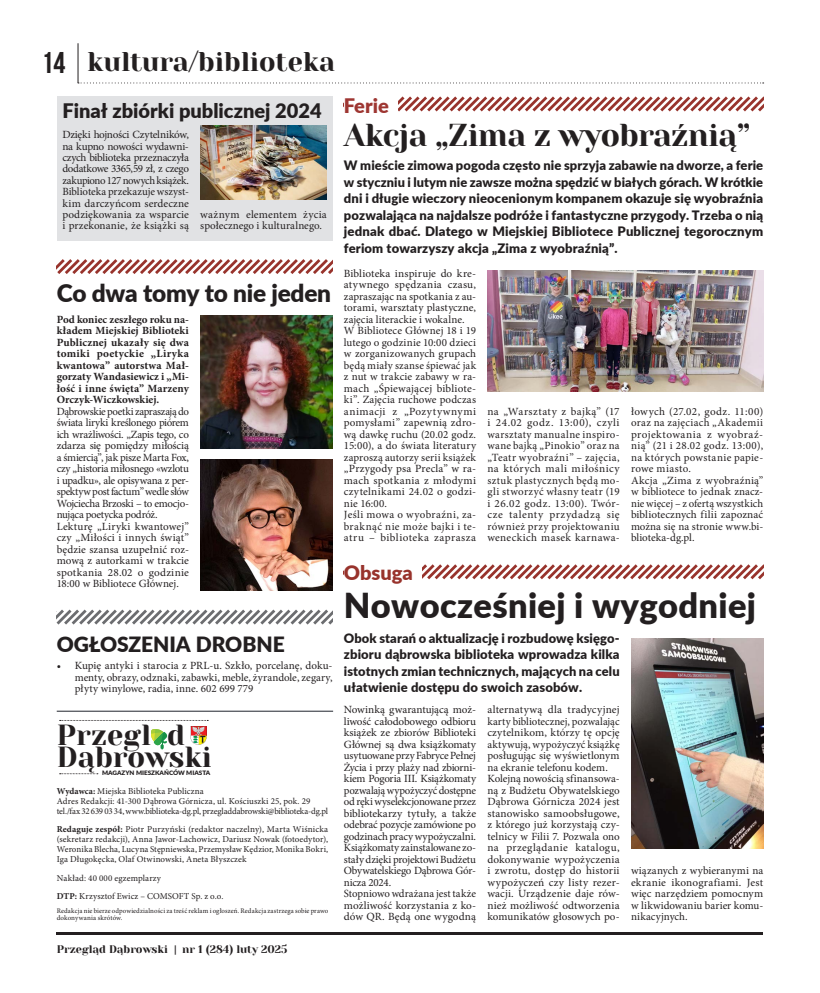
<style>
.page{position:relative;width:820px;height:993px;background:#fff}
.page>*{position:absolute;margin:0;border:0;box-sizing:border-box;transform-origin:0 0}
.t1{font:900 34.4px "Lato";letter-spacing:.01em;color:#231f20}
.t2{font:31.5px "Yeseva One";letter-spacing:-.02em;color:#231f20}
.t3{font:700 30px "Bebas Neue";color:#231f20}
.t4{font:29px/22px "Yeseva One";color:#231f20}
.t5{font:27px "Yeseva One";color:#231f20}
.t6{font:900 24.4px "Lato";letter-spacing:-.01em;color:#231f20}
.t7{font:900 21px "Lato";color:#231f20}
.t8{font:900 20px "Lato";color:#231f20}
.t9{font:900 20px "Lato";color:#98332c}
.t10{font:900 20px "Lato";color:#9e3632}
.t11{font:900 13px/16.5px "Lato";letter-spacing:.01em;color:#231f20;text-align:justify}
.t12{font:11px/11.5px "Minion Pro";letter-spacing:.005em;color:#231f20}
.t13{font:11px/11.5px "Minion Pro";letter-spacing:-.015em;color:#231f20}
.t14{font:700 11px/11.5px "Minion Pro";color:#231f20;text-align:justify}
.t15{font:11px "Yeseva One";color:#231f20}
.t16{font:9px/10px "Minion Pro";letter-spacing:.005em;color:#231f20}
.t17{font:7px/7px "Minion Pro";letter-spacing:.015em;color:#231f20}
.t18{font:900 6px "Lato";color:#231f20;scale:1.05 1}
.s1{font-weight:700}
.s2{font-family:"Lato";font-weight:700;font-size:10px}
</style>
<div class="page">
<svg style="left:78px;top:82px;width:685px;height:1px"></svg>
<hr style="left:77px;top:43px;width:1px;height:40px;background:#231f20">
<hr style="left:57px;top:932px;width:706px;height:3px;background:#231f20">
<hr style="left:57px;top:710px;width:276px;height:1px;background:#20242c">
<svg style="left:60px;top:773px;width:38px;height:1px"></svg>
<svg style="left:60px;top:720px;width:148px;height:29px"></svg>
<svg style="left:57px;top:609px;width:275px;height:15px"></svg>
<img style="left:487px;top:270px;width:276px;height:121px">
<svg style="left:57px;top:259px;width:275px;height:15px"></svg>
<svg style="left:398px;top:96px;width:365px;height:15px"></svg>
<div style="left:57px;top:96px;width:275px;height:145px;background:#e1e2e4"></div>
<img style="left:200px;top:315px;width:132px;height:133px">
<img style="left:200px;top:459px;width:132px;height:131px">
<img style="left:200px;top:125px;width:126px;height:74px">
<svg style="left:422px;top:564px;width:341px;height:15px"></svg>
<img style="left:631px;top:638px;width:132px;height:210px">
<h3 class="t3" style="left:42px;top:46px;width:25px">14</h3>
<h3 class="t5" style="left:87px;top:42px;width:249px">kultura/biblioteka</h3>
<h3 class="t8" style="left:62px;top:96px;width:260px">Finał zbiórki publicznej 2024</h3>
<p class="t12" style="left:62px;top:129px;width:128px;text-align:justify">Dzięki hojności Czytelników, na kupno nowości wydawni&shy;czych biblioteka przeznaczyła dodatkowe 3365,59 zł, z czego zakupiono 127 nowych książek.<br>Biblioteka przekazuje wszyst&shy;kim darczyńcom serdeczne podziękowania za wsparcie i przekonanie, że książki są</p>
<p class="t12" style="left:200px;top:209px;width:128px">ważnym elementem życia społecznego i kulturalnego.</p>
<h3 class="t6" style="left:57px;top:275px;width:276px">Co dwa tomy to nie jeden</h3>
<p class="t14" style="left:57px;top:313px;width:134px">Pod koniec zeszłego roku na&shy;kładem Miejskiej Biblioteki Publicznej ukazały się dwa tomiki poetyckie „Liryka kwantowa” autorstwa Mał&shy;gorzaty Wandasiewicz i „Mi&shy;łość i inne święta” Marzeny Orczyk-Wiczkowskiej.</p>
<p class="t13" style="left:57px;top:405px;width:134px">Dąbrowskie poetki zapraszają do świata liryki kreślonego piórem ich wrażliwości. „Zapis tego, co zdarza się pomiędzy miłością a śmiercią”, jak pisze Marta Fox, czy „historia miłosnego «wzlotu i upadku», ale opisywana z per&shy;spektyw post factum” wedle słów<br>Wojciecha Brzoski – to emocjo&shy;nująca poetycka podróż.<br>Lekturę „Liryki kwantowej” czy „Miłości i innych świąt” będzie szansa uzupełnić roz&shy;mową z autorkami w trakcie spotkania 28.02 o godzinie<br>18:00 w Bibliotece Głównej.</p>
<h3 class="t7" style="left:57px;top:628px;width:229px">OGŁOSZENIA DROBNE</h3>
<p class="t12" style="left:75px;top:659px;width:259px;text-align:justify;text-indent:-18px">• Kupię antyki i starocia z PRL-u. Szkło, porcelanę, doku&shy;menty, obrazy, odznaki, zabawki, meble, żyrandole, zegary, płyty winylowe, radia, inne. 602 699 779</p>
<h3 class="t4" style="left:57px;top:722px;width:156px">Przegl d<br>Dąbrowski</h3>
<p class="t18" style="left:102px;top:768px;width:104px">MAGAZYN MIESZKAŃCÓW MIASTA</p>
<p class="t16" style="left:57px;top:785px;width:273px"><span class="s1">Wydawca:</span> Miejska Biblioteka Publiczna<br>Adres Redakcji: 41-300 Dąbrowa Górnicza, ul. Kościuszki 25, pok. 29 tel./fax 32 639 03 34, www.biblioteka-dg.pl, przegladdabrowski@biblioteka-dg.pl</p>
<p class="t16" style="left:57px;top:824px;width:273px;text-align:justify"><span class="s1">Redaguje zespół:</span> Piotr Purzyński (redaktor naczelny), Marta Wiśnicka (sekretarz redakcji), Anna Jawor-Lachowicz, Dariusz Nowak (fotoedytor), Weronika Blecha, Lucyna Stępniewska, Przemysław Kędzior, Monika Bokri, Iga Długokęcka, Olaf Otwinowski, Aneta Błyszczek</p>
<p class="t16" style="left:57px;top:868px;width:168px;line-height:18.5px">Nakład: 40 000 egzemplarzy<br><span class="s1">DTP:</span> Krzysztof Ewicz – COMSOFT Sp. z o.o.</p>
<p class="t17" style="left:57px;top:907px;width:273px">Redakcja nie bierze odpowiedzialności za treść reklam i ogłoszeń. Redakcja zastrzega sobie prawo dokonywania skrótów.</p>
<p class="t15" style="left:57px;top:940px;width:232px">Przegląd Dąbrowski <span class="s2">|</span> nr 1 (284) luty 2025</p>
<h3 class="t10" style="left:344px;top:90px;width:46px">Ferie</h3>
<h2 class="t2" style="left:344px;top:112px;width:408px">Akcja „Zima z wyobraźnią”</h2>
<p class="t11" style="left:344px;top:156px;width:420px">W mieście zimowa pogoda często nie sprzyja zabawie na dworze, a ferie w styczniu i lutym nie zawsze można spędzić w białych górach. W krótkie dni i długie wieczory nieocenionym kompanem okazuje się wyobraźnia pozwalająca na najdalsze podróże i fantastyczne przygody. Trzeba o nią jednak dbać. Dlatego w Miejskiej Bibliotece Publicznej tegorocznym feriom towarzyszy akcja „Zima z wyobraźnią”.</p>
<p class="t12" style="left:344px;top:267px;width:134px">Biblioteka inspiruje do kre&shy;atywnego spędzania czasu, zapraszając na spotkania z au&shy;torami, warsztaty plastyczne, zajęcia literackie i wokalne.<br>W Bibliotece Głównej 18 i 19 lutego o godzinie 10:00 dzieci w zorganizowanych grupach będą miały szanse śpiewać jak z nut w trakcie zabawy w ra&shy;mach „Śpiewającej bibliote&shy;ki”. Zajęcia ruchowe podczas animacji z „Pozytywnymi pomysłami” zapewnią zdro&shy;wą dawkę ruchu (20.02 godz.<br>15:00), a do świata literatury zaproszą autorzy serii książek „Przygody psa Precla” w ra&shy;mach spotkania z młodymi czytelnikami 24.02 o godzi&shy;nie 16:00.<br>Jeśli mowa o wyobraźni, za&shy;braknąć nie może bajki i te&shy;atru – biblioteka zaprasza</p>
<p class="t12" style="left:487px;top:405px;width:134px;text-align:justify">na „Warsztaty z bajką” (17 i 24.02 godz. 13:00), czyli warsztaty manualne inspiro&shy;wane bajką „Pinokio” oraz na „Teatr wyobraźni” – zajęcia, na których mali miłośnicy sztuk plastycznych będą mo&shy;gli stworzyć własny teatr (19 i 26.02 godz. 13:00). Twór&shy;cze talenty przydadzą się również przy projektowaniu weneckich masek karnawa-</p>
<p class="t12" style="left:630px;top:405px;width:134px">łowych (27.02, godz. 11:00) oraz na zajęciach „Akademii projektowania z wyobraź&shy;nią” (21 i 28.02 godz. 13:00), na których powstanie papie&shy;rowe miasto.<br>Akcja „Zima z wyobraźnią” w bibliotece to jednak znacz&shy;nie więcej – z ofertą wszystkich bibliotecznych filii zapoznać można się na stronie www.bi&shy;blioteka-dg.pl.</p>
<h3 class="t9" style="left:344px;top:558px;width:70px">Obsuga</h3>
<h1 class="t1" style="left:344px;top:579px;width:413px">Nowocześniej i wygodniej</h1>
<p class="t11" style="left:344px;top:629px;width:277px">Obok starań o aktualizację i rozbudowę księgo&shy;zbioru dąbrowska biblioteka wprowadza kilka istotnych zmian technicznych, mających na celu ułatwienie dostępu do swoich zasobów.</p>
<p class="t13" style="left:344px;top:704px;width:134px">Nowinką gwarantującą moż&shy;liwość całodobowego odbioru książek ze zbiorów Biblioteki<br>Głównej są dwa książkomaty usytuowane przy Fabryce Pełnej<br>Życia i przy plaży nad zbiorni&shy;kiem Pogoria III. Książkomaty pozwalają wypożyczyć dostępne od ręki wyselekcjonowane przez bibliotekarzy tytuły, a także odebrać pozycje zamówione po godzinach pracy wypożyczalni.<br>Książkomaty zainstalowane zo&shy;stały dzięki projektowi Budżetu<br>Obywatelskiego Dąbrowa Gór&shy;nicza 2024.<br>Stopniowo wdrażana jest także możliwość korzystania z ko&shy;dów QR. Będą one wygodną</p>
<p class="t12" style="left:487px;top:704px;width:134px">alternatywą dla tradycyjnej karty bibliotecznej, pozwalając czytelnikom, którzy tę opcję aktywują, wypożyczyć książkę posługując się wyświetlonym na ekranie telefonu kodem.<br>Kolejną nowością sfinansowa&shy;ną z Budżetu Obywatelskiego<br>Dąbrowa Górnicza 2024 jest stanowisko samoobsługowe, z którego już korzystają czy&shy;telnicy w Filii 7. Pozwala ono na przeglądanie katalogu, dokonywanie wypożyczenia i zwrotu, dostęp do historii wypożyczeń czy listy rezer&shy;wacji. Urządzenie daje rów&shy;nież możliwość odtworzenia komunikatów głosowych po-</p>
<p class="t12" style="left:630px;top:864px;width:134px;text-align:justify">wiązanych z wybieranymi na ekranie ikonografiami. Jest więc narzędziem pomocnym w likwidowaniu barier komu&shy;nikacyjnych.</p>
</div>
